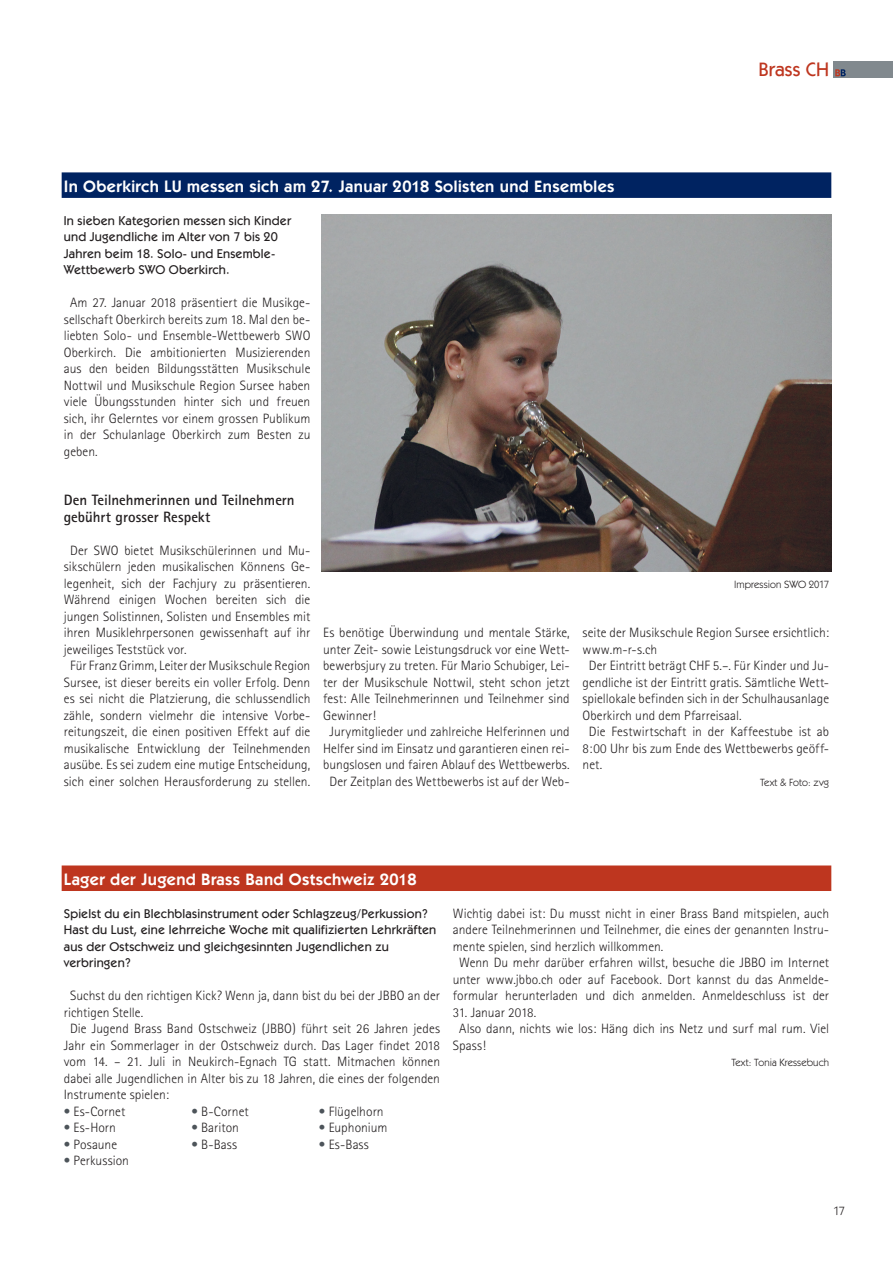
<style>
.page{position:relative;width:893px;height:1263px;background:#fff}
.page>*{position:absolute;margin:0;border:0;box-sizing:border-box;transform-origin:0 0}
.t1{font:500 19.5px "Itc Kabel";letter-spacing:.005em;color:#be361f}
.t2{font:600 16.5px "Itc Kabel";letter-spacing:.025em;color:#fff}
.t3{font:700 15px/16.5px "Rotis Sans Serif";letter-spacing:-.005em;color:#231f20}
.t4{font:300 13.5px/16.5px "Rotis Sans Serif";color:#231f20;text-align:justify}
.t5{font:500 12.75px/16.5px "Itc Kabel";letter-spacing:.015em;color:#231f20}
.t6{font:12px "Itc Kabel";color:#231f20}
.t7{font:10.5px "Itc Kabel";letter-spacing:.005em;color:#231f20}
.s1{color:#4d545a}
</style>
<div class="page">
<div style="left:833px;top:61px;width:60px;height:17px;background:#81898e"></div>
<svg style="left:835px;top:69px;width:11px;height:7px"></svg>
<div style="left:62px;top:172px;width:769px;height:26px;background:#002361"></div>
<img style="left:321px;top:214px;width:510px;height:357px">
<div style="left:62px;top:865px;width:769px;height:26px;background:#be361f"></div>
<p class="t2" style="left:64px;top:176px;width:552px">In Oberkirch LU messen sich am 27. Januar 2018 Solisten und Ensembles</p>
<h1 class="t1" style="left:759px;top:58px;width:72px">Brass CH</h1>
<p class="t5" style="left:64px;top:212px;width:229px">In sieben Kategorien messen sich Kinder und Jugendliche im Alter von 7 bis 20<br>Jahren beim 18. Solo- und Ensemble-Wettbewerb SWO Oberkirch.</p>
<p class="t4" style="left:64px;top:294px;width:248px;text-indent:6px">Am 27. Januar 2018 präsentiert die Musikge&shy;sellschaft Oberkirch bereits zum 18. Mal den be&shy;liebten Solo- und Ensemble-Wettbewerb SWO Oberkirch. Die ambitionierten Musizierenden aus den beiden Bildungsstätten Musikschule Nottwil und Musikschule Region Sursee haben viele Übungsstunden hinter sich und freuen sich, ihr Gelerntes vor einem grossen Publikum in der Schulanlage Oberkirch zum Besten zu geben.</p>
<p class="t3" style="left:64px;top:491px;width:232px">Den Teilnehmerinnen und Teilnehmern gebührt grosser Respekt</p>
<p class="t4" style="left:70px;top:542px;width:242px">Der SWO bietet Musikschülerinnen und Mu-</p>
<p class="t4" style="left:64px;top:558px;width:248px">sikschülern jeden musikalischen Könnens Ge-</p>
<p class="t4" style="left:64px;top:575px;width:248px">legenheit, sich der Fachjury zu präsentieren.</p>
<p class="t4" style="left:64px;top:591px;width:248px">Während einigen Wochen bereiten sich die</p>
<p class="t4" style="left:64px;top:608px;width:248px">jungen Solistinnen, Solisten und Ensembles mit</p>
<p class="t4" style="left:64px;top:624px;width:248px">ihren Musiklehrpersonen gewissenhaft auf ihr</p>
<p class="t4" style="left:64px;top:641px;width:124px">jeweiliges Teststück vor.</p>
<p class="t4" style="left:70px;top:657px;width:242px">Für Franz Grimm, Leiter der Musikschule Region</p>
<p class="t4" style="left:64px;top:674px;width:248px">Sursee, ist dieser bereits ein voller Erfolg. Denn</p>
<p class="t4" style="left:64px;top:690px;width:248px">es sei nicht die Platzierung, die schlussendlich</p>
<p class="t4" style="left:64px;top:707px;width:248px">zähle, sondern vielmehr die intensive Vorbe-</p>
<p class="t4" style="left:64px;top:723px;width:248px">reitungszeit, die einen positiven Effekt auf die</p>
<p class="t4" style="left:64px;top:740px;width:248px">musikalische Entwicklung der Teilnehmenden</p>
<p class="t4" style="left:64px;top:756px;width:248px">ausübe. Es sei zudem eine mutige Entscheidung,</p>
<p class="t4" style="left:64px;top:773px;width:248px">sich einer solchen Herausforderung zu stellen.</p>
<p class="t7" style="left:734px;top:578px;width:97px">Impression SWO 2017</p>
<p class="t4" style="left:323px;top:624px;width:248px">Es benötige Überwindung und mentale Stärke,</p>
<p class="t4" style="left:323px;top:641px;width:248px">unter Zeit- sowie Leistungsdruck vor eine Wett-</p>
<p class="t4" style="left:323px;top:657px;width:248px">bewerbsjury zu treten. Für Mario Schubiger, Lei-</p>
<p class="t4" style="left:323px;top:674px;width:248px">ter der Musikschule Nottwil, steht schon jetzt</p>
<p class="t4" style="left:323px;top:690px;width:248px">fest: Alle Teilnehmerinnen und Teilnehmer sind</p>
<p class="t4" style="left:323px;top:707px;width:54px">Gewinner!</p>
<p class="t4" style="left:330px;top:723px;width:242px">Jurymitglieder und zahlreiche Helferinnen und</p>
<p class="t4" style="left:323px;top:740px;width:248px">Helfer sind im Einsatz und garantieren einen rei-</p>
<p class="t4" style="left:323px;top:756px;width:248px">bungslosen und fairen Ablauf des Wettbewerbs.</p>
<p class="t4" style="left:330px;top:773px;width:242px">Der Zeitplan des Wettbewerbs ist auf der Web-</p>
<p class="t4" style="left:583px;top:624px;width:248px">seite der Musikschule Region Sursee ersichtlich:</p>
<p class="t4" style="left:583px;top:641px;width:76px">www.m-r-s.ch</p>
<p class="t4" style="left:589px;top:657px;width:242px">Der Eintritt beträgt CHF 5.–. Für Kinder und Ju-</p>
<p class="t4" style="left:582px;top:674px;width:248px">gendliche ist der Eintritt gratis. Sämtliche Wett-</p>
<p class="t4" style="left:582px;top:690px;width:248px">spiellokale befinden sich in der Schulhausanlage</p>
<p class="t4" style="left:582px;top:707px;width:161px">Oberkirch und dem Pfarreisaal.</p>
<p class="t4" style="left:589px;top:723px;width:242px">Die Festwirtschaft in der Kaffeestube ist ab</p>
<p class="t4" style="left:582px;top:740px;width:248px">8:00 Uhr bis zum Ende des Wettbewerbs geöff-</p>
<p class="t4" style="left:582px;top:756px;width:21px">net.</p>
<p class="t7" style="left:760px;top:776px;width:71px">Text &amp; Foto: zvg</p>
<p class="t2" style="left:64px;top:869px;width:354px">Lager der Jugend Brass Band Ostschweiz 2018</p>
<p class="t5" style="left:64px;top:905px;width:374px">Spielst du ein Blechblasinstrument oder Schlagzeug/Perkussion?<br>Hast du Lust, eine lehrreiche Woche mit qualifizierten Lehrkräften aus der Ostschweiz und gleichgesinnten Jugendlichen zu verbringen?</p>
<p class="t4" style="left:70px;top:987px;width:371px">Suchst du den richtigen Kick? Wenn ja, dann bist du bei der JBBO an der</p>
<p class="t4" style="left:64px;top:1004px;width:81px">richtigen Stelle.</p>
<p class="t4" style="left:70px;top:1020px;width:371px">Die Jugend Brass Band Ostschweiz (JBBO) führt seit 26 Jahren jedes</p>
<p class="t4" style="left:64px;top:1037px;width:378px">Jahr ein Sommerlager in der Ostschweiz durch. Das Lager findet 2018</p>
<p class="t4" style="left:64px;top:1053px;width:378px">vom 14. – 21. Juli in Neukirch-Egnach TG statt. Mitmachen können</p>
<p class="t4" style="left:64px;top:1070px;width:378px">dabei alle Jugendlichen in Alter bis zu 18 Jahren, die eines der folgenden</p>
<p class="t4" style="left:64px;top:1086px;width:107px">Instrumente spielen:</p>
<p class="t4" style="left:64px;top:1103px;width:63px"><span class="s1">•</span> Es-Cornet</p>
<p class="t4" style="left:191px;top:1103px;width:59px"><span class="s1">•</span> B-Cornet</p>
<p class="t4" style="left:319px;top:1103px;width:66px"><span class="s1">•</span> Flügelhorn</p>
<p class="t4" style="left:64px;top:1119px;width:54px"><span class="s1">•</span> Es-Horn</p>
<p class="t4" style="left:191px;top:1119px;width:49px"><span class="s1">•</span> Bariton</p>
<p class="t4" style="left:319px;top:1119px;width:70px"><span class="s1">•</span> Euphonium</p>
<p class="t4" style="left:64px;top:1136px;width:55px"><span class="s1">•</span> Posaune</p>
<p class="t4" style="left:191px;top:1136px;width:47px"><span class="s1">•</span> B-Bass</p>
<p class="t4" style="left:319px;top:1136px;width:52px"><span class="s1">•</span> Es-Bass</p>
<p class="t4" style="left:64px;top:1152px;width:67px"><span class="s1">•</span> Perkussion</p>
<p class="t4" style="left:453px;top:905px;width:378px">Wichtig dabei ist: Du musst nicht in einer Brass Band mitspielen, auch</p>
<p class="t4" style="left:453px;top:921px;width:378px">andere Teilnehmerinnen und Teilnehmer, die eines der genannten Instru-</p>
<p class="t4" style="left:453px;top:938px;width:212px">mente spielen, sind herzlich willkommen.</p>
<p class="t4" style="left:459px;top:954px;width:371px">Wenn Du mehr darüber erfahren willst, besuche die JBBO im Internet</p>
<p class="t4" style="left:453px;top:971px;width:378px">unter www.jbbo.ch oder auf Facebook. Dort kannst du das Anmelde-</p>
<p class="t4" style="left:453px;top:987px;width:378px">formular herunterladen und dich anmelden. Anmeldeschluss ist der</p>
<p class="t4" style="left:453px;top:1004px;width:85px">31. Januar 2018.</p>
<p class="t4" style="left:459px;top:1020px;width:371px">Also dann, nichts wie los: Häng dich ins Netz und surf mal rum. Viel</p>
<p class="t4" style="left:453px;top:1037px;width:35px">Spass!</p>
<p class="t7" style="left:731px;top:1056px;width:99px">Text: Tonia Kressebuch</p>
<p class="t6" style="left:833px;top:1203px;width:13px">17</p>
</div>
